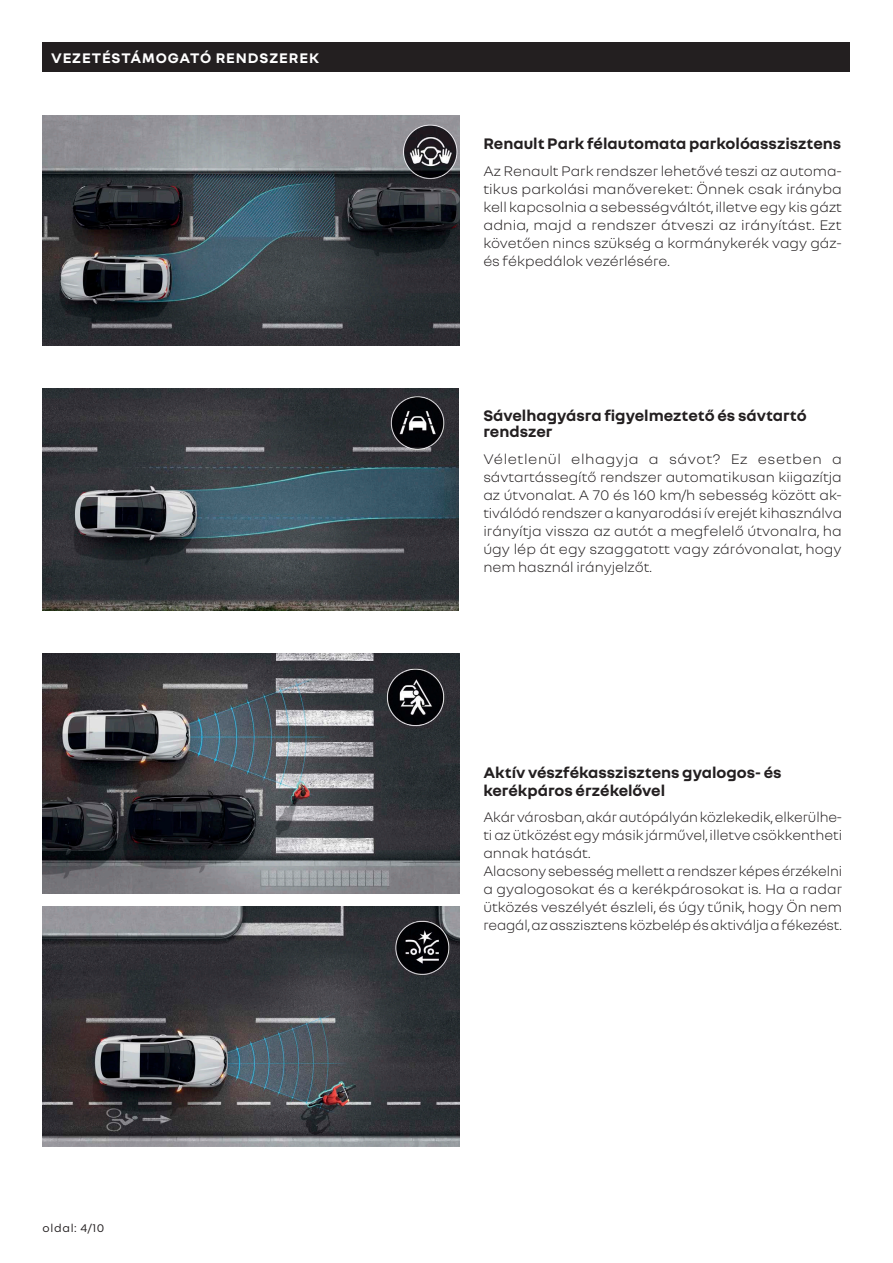
<style>
.page{position:relative;width:893px;height:1263px;background:#fff}
.page>*{position:absolute;margin:0;border:0;box-sizing:border-box;transform-origin:0 0}
.t1{font:700 16.5px/18px "Nouvel R";color:#231f20}
.t2{font:300 15px/18px "Nouvel R";letter-spacing:-.005em;color:#231f20;text-align:justify}
.titulek{font:700 15px "Nouvel R";letter-spacing:.06em;color:#fff}
.t3{font:12px "Nouvel R";letter-spacing:.06em;color:#231f20}
</style>
<div class="page">
<div style="left:43px;top:43px;width:807px;height:29px;background:#231f20"></div>
<img style="left:43px;top:389px;width:416px;height:221px">
<img style="left:43px;top:116px;width:416px;height:229px">
<img style="left:43px;top:654px;width:416px;height:240px">
<img style="left:43px;top:907px;width:416px;height:240px">
<p class="titulek" style="left:51px;top:48px;width:270px">VEZETÉSTÁMOGATÓ RENDSZEREK</p>
<p class="t3" style="left:43px;top:1220px;width:63px">oldal: 4/10</p>
<p class="t1" style="left:483px;top:134px;width:359px">Renault Park félautomata parkolóasszisztens</p>
<p class="t2" style="left:483px;top:161px;width:360px">Az Renault Park rendszer lehetővé teszi az automa&shy;tikus parkolási manővereket: Önnek csak irányba kell kapcsolnia a sebességváltót, illetve egy kis gázt adnia, majd a rendszer átveszi az irányítást. Ezt követően nincs szükség a kormánykerék vagy gáz&shy;és fékpedálok vezérlésére.</p>
<p class="t1" style="left:483px;top:406px;width:325px;line-height:16.5px">Sávelhagyásra figyelmeztető és sávtartó rendszer</p>
<p class="t2" style="left:483px;top:449px;width:360px">Véletlenül elhagyja a sávot? Ez esetben a sávtartássegítő rendszer automatikusan kiigazítja az útvonalat. A 70 és 160 km/h sebesség között ak&shy;tiválódó rendszer a kanyarodási ív erejét kihasználva irányítja vissza az autót a megfelelő útvonalra, ha úgy lép át egy szaggatott vagy záróvonalat, hogy nem használ irányjelzőt.</p>
<p class="t1" style="left:483px;top:762px;width:300px">Aktív vészfékasszisztens gyalogos- és kerékpáros érzékelővel</p>
<p class="t2" style="left:483px;top:807px;width:360px">Akár városban, akár autópályán közlekedik, elkerülhe&shy;ti az ütközést egy másik járművel, illetve csökkentheti annak hatását.</p>
<p class="t2" style="left:483px;top:861px;width:360px">Alacsony sebesség mellett a rendszer képes érzékelni a gyalogosokat és a kerékpárosokat is. Ha a radar ütközés veszélyét észleli, és úgy tűnik, hogy Ön nem reagál, az asszisztens közbelép és aktiválja a fékezést.</p>
</div>
